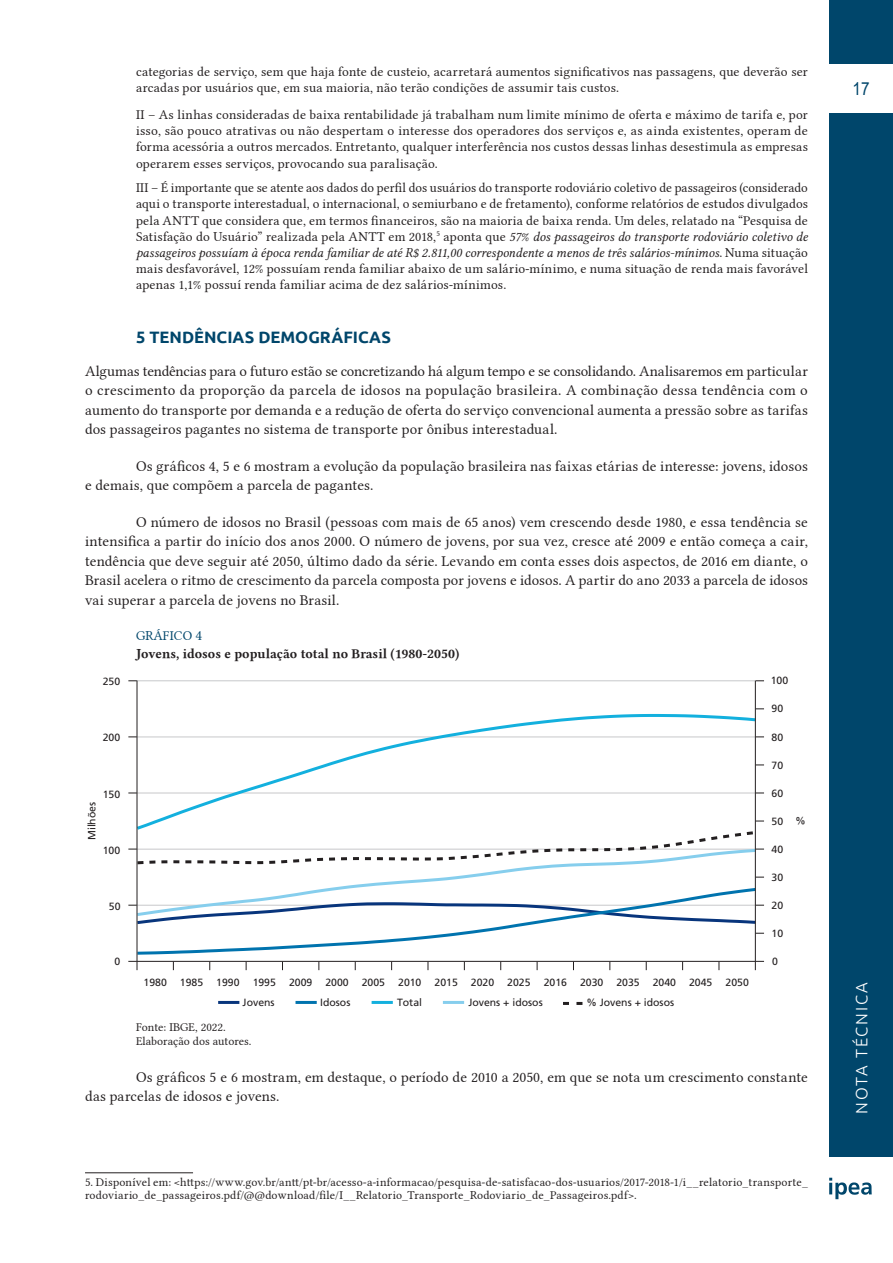
<style>
.page{position:relative;width:893px;height:1263px;background:#fff}
.page>*{position:absolute;margin:0;border:0;box-sizing:border-box;transform-origin:0 0}
.t1{font:18px "Arial";color:#00466b;scale:.85 1}
.titulo_1{font:700 16.5px "Ubuntu";color:#00466b}
.t2{font:300 16.5px "Ubuntu";letter-spacing:.11em;color:#fff}
.texto_com_recuo{font:15px/19.5px "Linux Libertine G";letter-spacing:.005em;color:#231f20}
.texto_sem_recuo{font:15px/19.5px "Linux Libertine G";letter-spacing:.01em;color:#231f20;text-align:justify}
.blocado{font:13.5px/16.2px "Linux Libertine G";letter-spacing:.015em;color:#231f20;text-align:justify}
.Sub_Títulos_Tabelas{font:13.5px "Linux Libertine GB";color:#231f20}
.Titulos_tabela{font:13.5px "Linux Libertine G";letter-spacing:.005em;color:#00466b}
.Rodapé{font:12px/13.2px "Linux Libertine G";letter-spacing:.015em;color:#231f20}
.fonte-3{font:12px "Linux Libertine G";color:#231f20}
.fonte-1{font:12px "Linux Libertine G";color:#231f20}
.t3{font:10.5px/20.1px "Frutiger LT Pro";color:#231f20}
.s1{font-family:"Linux Libertine GI"}
</style>
<div class="page">
<div style="left:829px;top:113px;width:64px;height:1043px;background:#00466b"></div>
<div style="left:829px;top:0;width:64px;height:64px;background:#00466b"></div>
<svg style="left:829px;top:1178px;width:43px;height:21px"></svg>
<hr style="left:218px;top:1001px;width:21px;height:3px;background:#08357c">
<hr style="left:295px;top:1001px;width:22px;height:3px;background:#0073ae">
<hr style="left:372px;top:1001px;width:21px;height:3px;background:#13b0de">
<svg style="left:563px;top:1002px;width:20px;height:3px"></svg>
<hr style="left:443px;top:1001px;width:21px;height:3px;background:#86ceed">
<hr style="left:137px;top:680px;width:618px;height:1px;background:#c7c8ca">
<svg style="left:134px;top:712px;width:625px;height:117px"></svg>
<svg style="left:128px;top:829px;width:636px;height:141px"></svg>
<hr style="left:137px;top:680px;width:1px;height:282px;background:#231f20">
<hr style="left:755px;top:681px;width:1px;height:281px;background:#231f20">
<hr style="left:85px;top:1172px;width:108px;height:1px;background:#231f20">
<p class="blocado" style="left:136px;top:63px;width:673px">categorias de serviço, sem que haja fonte de custeio, acarretará aumentos significativos nas passagens, que deverão ser arcadas por usuários que, em sua maioria, não terão condições de assumir tais custos.</p>
<p class="blocado" style="left:136px;top:106px;width:673px">II – As linhas consideradas de baixa rentabilidade já trabalham num limite mínimo de oferta e máximo de tarifa e, por isso, são pouco atrativas ou não despertam o interesse dos operadores dos serviços e, as ainda existentes, operam de forma acessória a outros mercados. Entretanto, qualquer interferência nos custos dessas linhas desestimula as empresas operarem esses serviços, provocando sua paralisação.</p>
<p class="blocado" style="left:136px;top:180px;width:673px">III – É importante que se atente aos dados do perfil dos usuários do transporte rodoviário coletivo de passageiros (considerado aqui o transporte interestadual, o internacional, o semiurbano e de fretamento), conforme relatórios de estudos divulgados pela ANTT que considera que, em termos financeiros, são na maioria de baixa renda. Um deles, relatado na “Pesquisa de Satisfação do Usuário” realizada pela ANTT em 2018,<sup>5</sup> aponta que <span class="s1">57% dos passageiros do transporte rodoviário coletivo de passageiros possuíam à época renda familiar de até R$ 2.811,00 correspondente a menos de três salários-mínimos</span>. Numa situação mais desfavorável, 12% possuíam renda familiar abaixo de um salário-mínimo, e numa situação de renda mais favorável apenas 1,1% possuí renda familiar acima de dez salários-mínimos.</p>
<p class="titulo_1" style="left:136px;top:327px;width:256px">5 TENDÊNCIAS DEMOGRÁFICAS</p>
<p class="texto_sem_recuo" style="left:85px;top:361px;width:724px">Algumas tendências para o futuro estão se concretizando há algum tempo e se consolidando. Analisaremos em particular o crescimento da proporção da parcela de idosos na população brasileira. A combinação dessa tendência com o aumento do transporte por demanda e a redução de oferta do serviço convencional aumenta a pressão sobre as tarifas dos passageiros pagantes no sistema de transporte por ônibus interestadual.</p>
<p class="texto_com_recuo" style="left:85px;top:456px;width:724px;text-indent:51px">Os gráficos 4, 5 e 6 mostram a evolução da população brasileira nas faixas etárias de interesse: jovens, idosos e demais, que compõem a parcela de pagantes.</p>
<p class="texto_com_recuo" style="left:85px;top:512px;width:724px;text-align:justify;text-indent:51px">O número de idosos no Brasil (pessoas com mais de 65 anos) vem crescendo desde 1980, e essa tendência se intensifica a partir do início dos anos 2000. O número de jovens, por sua vez, cresce até 2009 e então começa a cair, tendência que deve seguir até 2050, último dado da série. Levando em conta esses dois aspectos, de 2016 em diante, o Brasil acelera o ritmo de crescimento da parcela composta por jovens e idosos. A partir do ano 2033 a parcela de idosos vai superar a parcela de jovens no Brasil.</p>
<p class="Titulos_tabela" style="left:136px;top:627px;width:68px">GRÁFICO 4</p>
<p class="Sub_Títulos_Tabelas" style="left:136px;top:644px;width:325px">Jovens, idosos e população total no Brasil (1980-2050)</p>
<p class="t3" style="left:103px;top:671px;width:19px">250</p>
<p class="t3" style="left:103px;top:728px;width:19px">200</p>
<p class="t3" style="left:82px;top:840px;width:40px;rotate:-90deg">Milhões</p>
<p class="t3" style="left:103px;top:784px;width:19px">150</p>
<p class="t3" style="left:103px;top:840px;width:19px">100</p>
<p class="t3" style="left:109px;top:896px;width:13px">50</p>
<p class="t3" style="left:115px;top:951px;width:7px">0</p>
<p class="t3" style="left:243px;top:972px;width:508px;text-indent:-99px">1980 1985 1990 1995 2009 2000 2005 2010 2015 2020 2025 2016 2030 2035 2040 2045 2050<br>Jovens</p>
<p class="t3" style="left:320px;top:992px;width:32px">Idosos</p>
<p class="t3" style="left:397px;top:992px;width:27px">Total</p>
<p class="t3" style="left:468px;top:992px;width:76px">Jovens + idosos</p>
<p class="t3" style="left:586px;top:992px;width:89px">% Jovens + idosos</p>
<p class="t3" style="left:771px;top:671px;width:19px">100</p>
<p class="t3" style="left:771px;top:699px;width:13px">90</p>
<p class="t3" style="left:771px;top:727px;width:13px">80</p>
<p class="t3" style="left:771px;top:755px;width:13px">70</p>
<p class="t3" style="left:771px;top:783px;width:13px">60</p>
<p class="t3" style="left:771px;top:811px;width:13px">50</p>
<p class="t3" style="left:771px;top:839px;width:13px">40</p>
<p class="t3" style="left:771px;top:867px;width:13px">30</p>
<p class="t3" style="left:771px;top:896px;width:13px">20</p>
<p class="t3" style="left:771px;top:924px;width:13px">10</p>
<p class="t3" style="left:772px;top:951px;width:7px">0</p>
<p class="t3" style="left:806px;top:831px;width:12px;rotate:-180deg">%</p>
<p class="fonte-1" style="left:136px;top:1020px;width:91px">Fonte: IBGE, 2022.</p>
<p class="fonte-3" style="left:136px;top:1034px;width:117px">Elaboração dos autores.</p>
<p class="texto_com_recuo" style="left:85px;top:1067px;width:724px;text-indent:51px">Os gráficos 5 e 6 mostram, em destaque, o período de 2010 a 2050, em que se nota um crescimento constante das parcelas de idosos e jovens.</p>
<p class="Rodapé" style="left:85px;top:1175px;width:724px">5. Disponível em: &lt;https://www.gov.br/antt/pt-br/acesso-a-informacao/pesquisa-de-satisfacao-dos-usuarios/2017-2018-1/i__relatorio_transporte_ rodoviario_de_passageiros.pdf/@@download/file/I__Relatorio_Transporte_Rodoviario_de_Passageiros.pdf&gt;.</p>
<h1 class="t1" style="left:853px;top:76px;width:22px">17</h1>
<p class="t2" style="left:852px;top:1114px;width:133px;rotate:-90deg">NOTA TÉCNICA</p>
</div>
